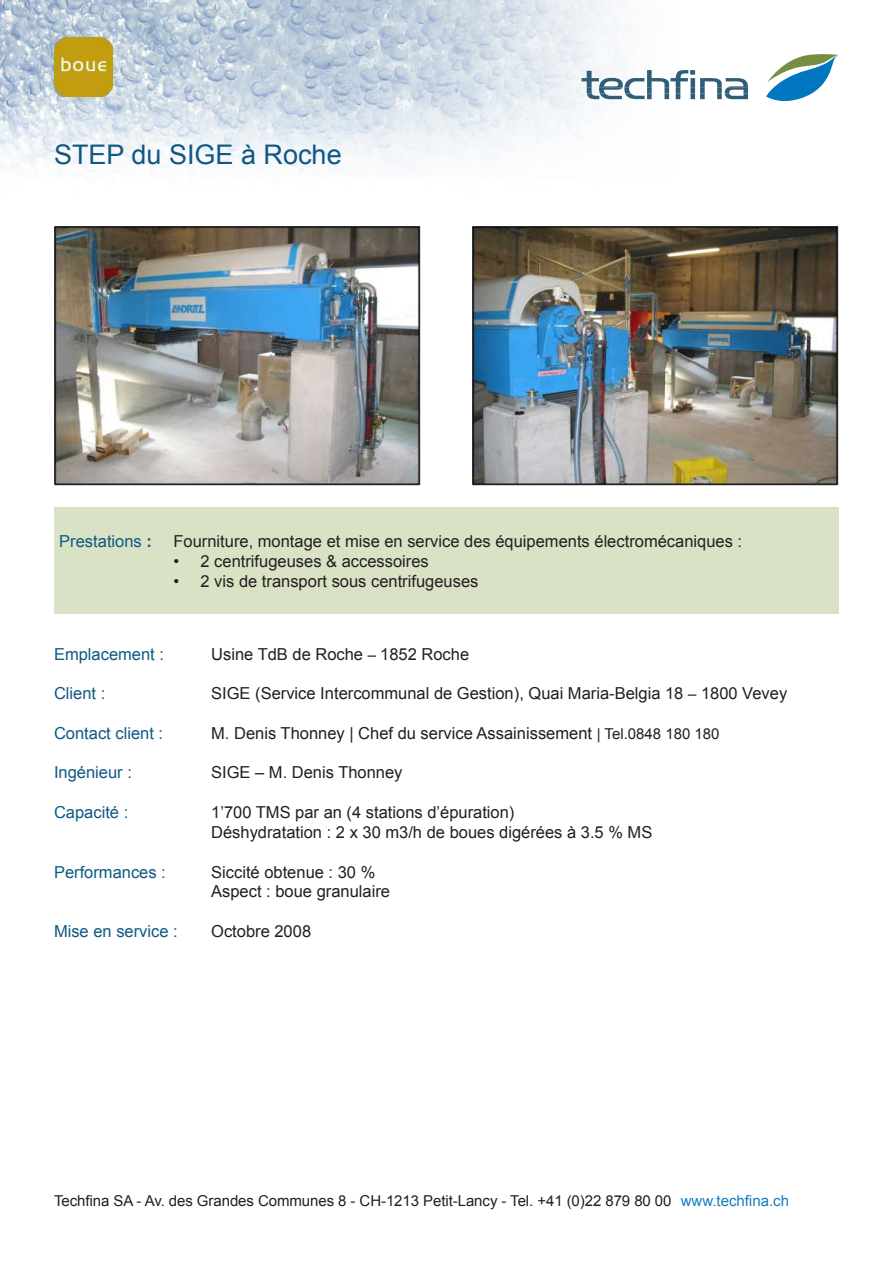
<style>
.page{position:relative;width:893px;height:1263px;background:#fff}
.page>*{position:absolute;margin:0;border:0;box-sizing:border-box;transform-origin:0 0}
.t1{font:27px "Arial";color:#105881}
.t2{font:16.5px/19.8px "Arial";color:#231f20}
.t3{font:16.5px "Arial";color:#0f5982}
.t4{font:15px "Arial";letter-spacing:-.005em;color:#231f20}
.s1{font-weight:700}
.s2{font-size:15px}
.s3{color:#177dc2}
</style>
<div class="page">
<img style="left:0;top:0;width:749px;height:174px">
<svg style="left:766px;top:54px;width:73px;height:47px"></svg>
<svg style="left:581px;top:70px;width:167px;height:29px"></svg>
<img style="left:54px;top:38px;width:58px;height:58px">
<div style="left:54px;top:508px;width:785px;height:106px;background:#dae2c5"></div>
<img style="left:54px;top:226px;width:367px;height:260px">
<img style="left:472px;top:226px;width:367px;height:260px">
<h1 class="t1" style="left:54px;top:137px;width:289px">STEP du SIGE à Roche</h1>
<p class="t3" style="left:59px;top:530px;width:94px">Prestations <span class="s1">:</span></p>
<p class="t2" style="left:174px;top:532px;width:570px">Fourniture, montage et mise en service des équipements électromécaniques :</p>
<p class="t2" style="left:174px;top:551px;width:257px">• 2 centrifugeuses &amp; accessoires</p>
<p class="t2" style="left:174px;top:571px;width:306px">• 2 vis de transport sous centrifugeuses</p>
<p class="t3" style="left:54px;top:643px;width:112px">Emplacement :</p>
<p class="t3" style="left:54px;top:683px;width:53px">Client :</p>
<p class="t3" style="left:54px;top:722px;width:111px">Contact client :</p>
<p class="t3" style="left:54px;top:762px;width:79px">Ingénieur :</p>
<p class="t3" style="left:54px;top:801px;width:76px">Capacité :</p>
<p class="t3" style="left:54px;top:861px;width:113px">Performances :</p>
<p class="t3" style="left:54px;top:920px;width:125px">Mise en service :</p>
<p class="t2" style="left:211px;top:644px;width:260px">Usine TdB de Roche <span class="s2">–</span> 1852 Roche</p>
<p class="t2" style="left:211px;top:684px;width:578px">SIGE (Service Intercommunal de Gestion), Quai Maria-Belgia 18 <span class="s2">–</span> 1800 Vevey</p>
<p class="t2" style="left:211px;top:723px;width:510px">M. Denis Thonney | Chef du service Assainissement <span class="s2">| Tel.0848 180 180</span></p>
<p class="t2" style="left:211px;top:763px;width:193px">SIGE – M. Denis Thonney</p>
<p class="t2" style="left:211px;top:802px;width:443px">1’700 TMS par an (4 stations d’épuration)<br>Déshydratation : 2 x 30 m3/h de boues digérées à 3.5 % MS</p>
<p class="t2" style="left:211px;top:862px;width:180px">Siccité obtenue : 30 %<br>Aspect : boue granulaire</p>
<p class="t2" style="left:211px;top:921px;width:101px">Octobre 2008</p>
<p class="t4" style="left:54px;top:1191px;width:737px">Techfina SA - Av. des Grandes Communes 8 - CH-1213 Petit-Lancy - Tel. +41 (0)22 879 80 00 <span class="s3">www.techfina.ch</span></p>
</div>
